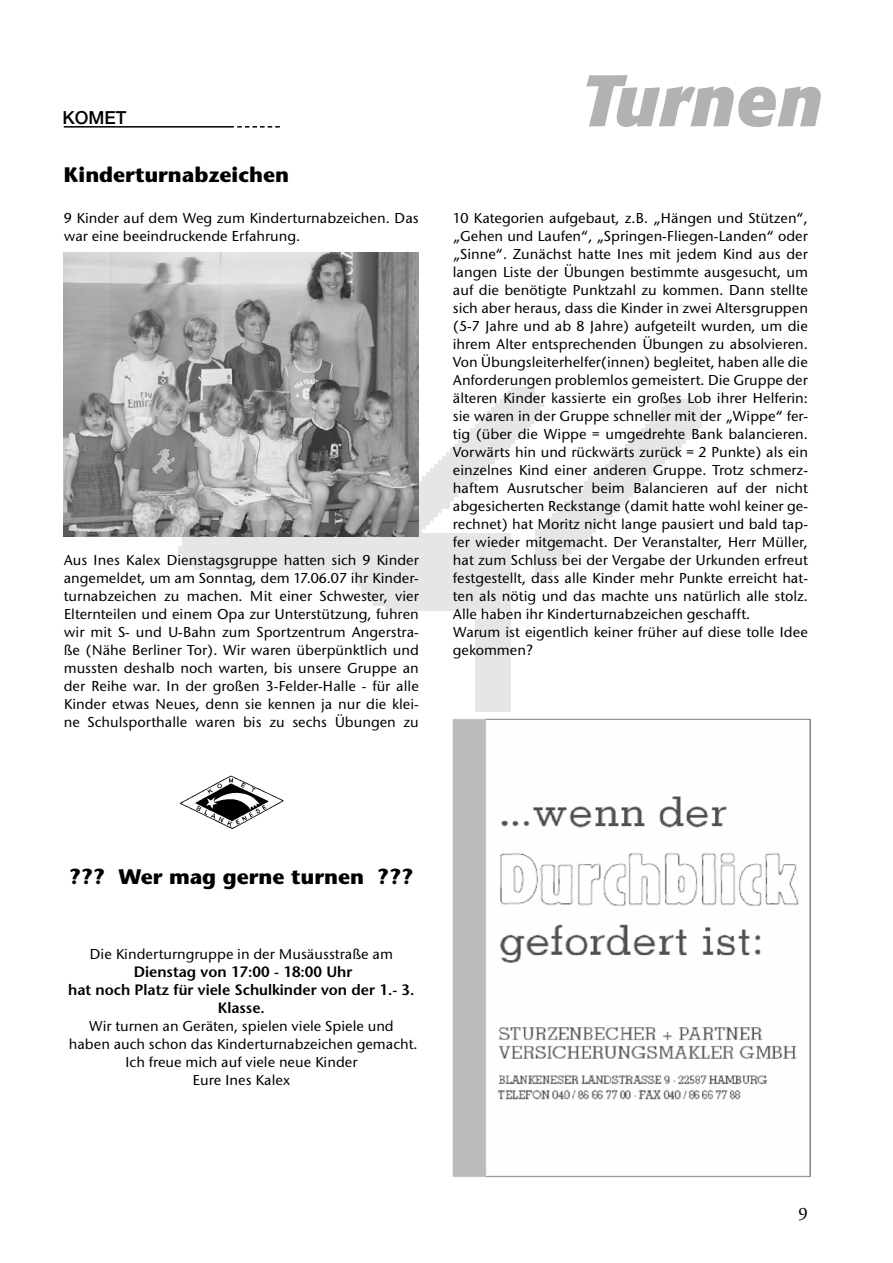
<style>
.page{position:relative;width:893px;height:1263px;background:#fff}
.page>*{position:absolute;margin:0;border:0;box-sizing:border-box;transform-origin:0 0}
.t1{font:italic 700 72px "Formata";color:#b1b2b4}
.t2{font:700 21px "Stone Sans";color:#000}
.t3{font:500 18px "Helvetica Neue";color:#000}
.t4{font:18px "Legacy Serif";color:#000}
.t5{font:500 15px/18px "Stone Sans EF";color:#000}
.t6{font:600 15px/18px "Stone Sans";color:#000;text-align:center}
</style>
<div class="page">
<hr style="left:64px;top:126px;width:170px;height:2px;background:#000">
<svg style="left:237px;top:126px;width:43px;height:2px"></svg>
<img style="left:179px;top:383px;width:522px;height:446px">
<img style="left:64px;top:253px;width:354px;height:283px">
<img style="left:179px;top:774px;width:106px;height:55px">
<img style="left:453px;top:713px;width:358px;height:465px">
<p class="t3" style="left:62px;top:107px;width:66px">KOMET</p>
<h2 class="t2" style="left:64px;top:161px;width:227px">Kinderturnabzeichen</h2>
<p class="t5" style="left:64px;top:209px;width:356px">9 Kinder auf dem Weg zum Kinderturnabzeichen. Das war eine beeindruckende Erfahrung.</p>
<p class="t5" style="left:64px;top:551px;width:357px;text-align:justify">Aus Ines Kalex Dienstagsgruppe hatten sich 9 Kinder angemeldet, um am Sonntag, dem 17.06.07 ihr Kinder&shy;turnabzeichen zu machen. Mit einer Schwester, vier Elternteilen und einem Opa zur Unterstützung, fuhren wir mit S- und U-Bahn zum Sportzentrum Angerstra&shy;ße (Nähe Berliner Tor). Wir waren überpünktlich und mussten deshalb noch warten, bis unsere Gruppe an der Reihe war. In der großen 3-Felder-Halle - für alle Kinder etwas Neues, denn sie kennen ja nur die klei&shy;ne Schulsporthalle waren bis zu sechs Übungen zu</p>
<h1 class="t1" style="left:581px;top:56px;width:243px">Turnen</h1>
<p class="t5" style="left:453px;top:209px;width:357px">10 Kategorien aufgebaut, z.B. „Hängen und Stützen“, „Gehen und Laufen“, „Springen-Fliegen-Landen“ oder „Sinne“. Zunächst hatte Ines mit jedem Kind aus der langen Liste der Übungen bestimmte ausgesucht, um auf die benötigte Punktzahl zu kommen. Dann stellte sich aber heraus, dass die Kinder in zwei Altersgruppen (5-7 Jahre und ab 8 Jahre) aufgeteilt wurden, um die ihrem Alter entsprechenden Übungen zu absolvieren.<br>Von Übungsleiterhelfer(innen) begleitet, haben alle die Anforderungen problemlos gemeistert. Die Gruppe der älteren Kinder kassierte ein großes Lob ihrer Helferin: sie waren in der Gruppe schneller mit der „Wippe“ fer&shy;tig (über die Wippe = umgedrehte Bank balancieren.<br>Vorwärts hin und rückwärts zurück = 2 Punkte) als ein einzelnes Kind einer anderen Gruppe. Trotz schmerz&shy;haftem Ausrutscher beim Balancieren auf der nicht abgesicherten Reckstange (damit hatte wohl keiner ge&shy;rechnet) hat Moritz nicht lange pausiert und bald tap&shy;fer wieder mitgemacht. Der Veranstalter, Herr Müller, hat zum Schluss bei der Vergabe der Urkunden erfreut festgestellt, dass alle Kinder mehr Punkte erreicht hat&shy;ten als nötig und das machte uns natürlich alle stolz.<br>Alle haben ihr Kinderturnabzeichen geschafft.<br>Warum ist eigentlich keiner früher auf diese tolle Idee gekommen?</p>
<h2 class="t2" style="left:69px;top:864px;width:346px">??? Wer mag gerne turnen ???</h2>
<p class="t5" style="left:90px;top:945px;width:305px">Die Kinderturngruppe in der Musäusstraße am</p>
<p class="t6" style="left:68px;top:962px;width:348px">Dienstag von 17:00 - 18:00 Uhr<br>hat noch Platz für viele Schulkinder von der 1.- 3.<br>Klasse.</p>
<p class="t5" style="left:69px;top:1017px;width:350px;text-align:center">Wir turnen an Geräten, spielen viele Spiele und haben auch schon das Kinderturnabzeichen gemacht.<br>Ich freue mich auf viele neue Kinder<br>Eure Ines Kalex</p>
<p class="t4" style="left:798px;top:1203px;width:11px">9</p>
</div>
